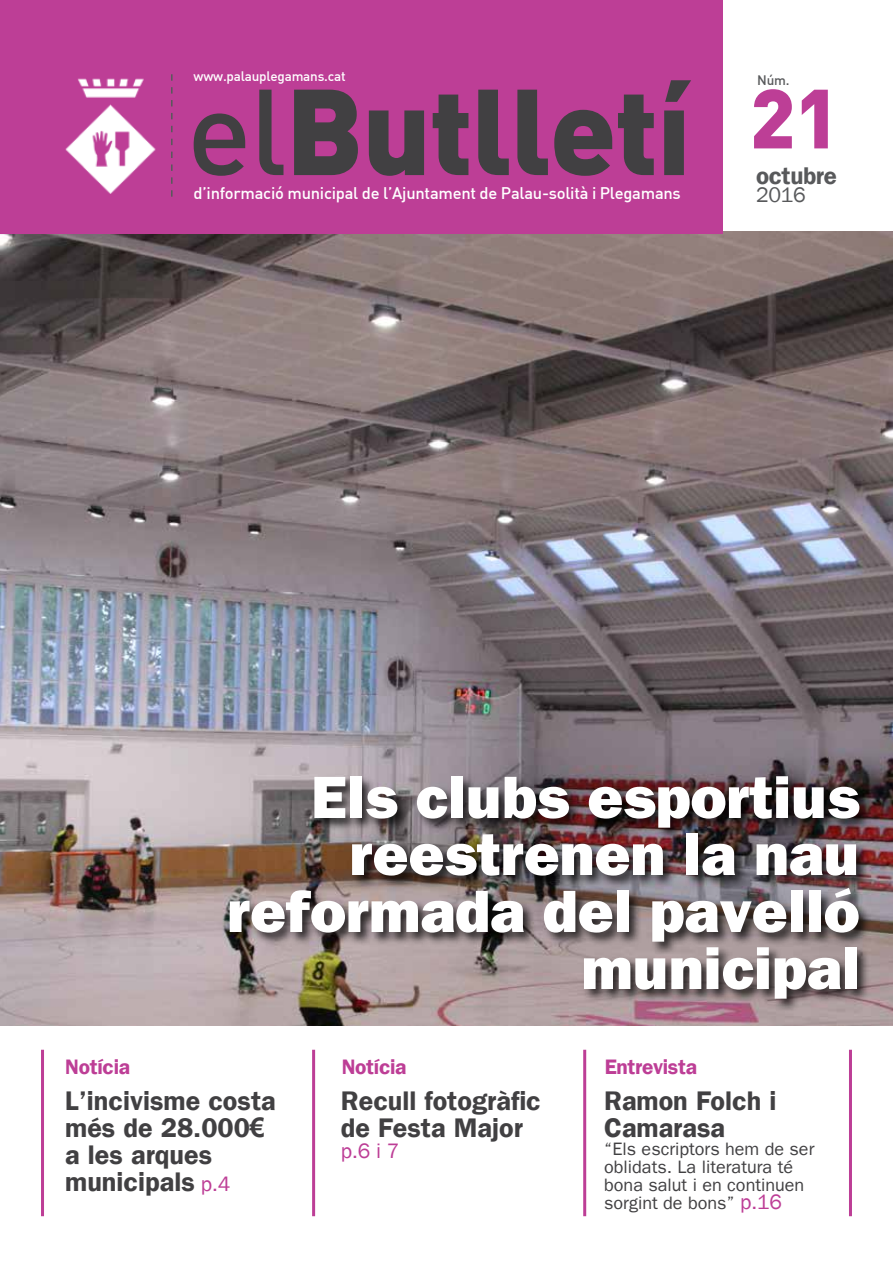
<style>
.page{position:relative;width:893px;height:1263px;background:#fff}
.page>*{position:absolute;margin:0;border:0;box-sizing:border-box;transform-origin:0 0}
.t1{font:900 120px "DIN";letter-spacing:-.015em;color:#414042}
.t2{font:900 82.5px "DIN";color:#bd3e96}
.t3{font:800 60px/57px "Franklin Gothic";color:#fff;text-align:right}
.t4{font:600 27px/27px "Franklin Gothic";color:#414042}
.t5{font:600 24.3px "Franklin Gothic";letter-spacing:-.015em;color:#58595b}
.t6{font:21.15px "Franklin Gothic";color:#58595b}
.t7{font:600 21px "Franklin Gothic";letter-spacing:-.015em;color:#bd3e96}
.t8{font:21px "Franklin Gothic";color:#bd3e96}
.t9{font:18px/18px "Franklin Gothic";color:#414042}
.t10{font:500 16.5px "DIN";letter-spacing:-.015em;color:#fff}
.t11{font:500 13.5px "DIN";letter-spacing:-.015em;color:#fff}
.t12{font:500 13.5px "DIN";color:#58595b}
.s1{font-weight:500}
.s2{font-family:"Arial";font-weight:700}
.s3{font-weight:400;font-size:21px;color:#bd3e96}
.s4{font-size:21px;color:#bd3e96}
</style>
<div class="page">
<img style="left:0;top:232px;width:893px;height:793px">
<div style="left:0;top:0;width:722px;height:233px;background:#bd3e96"></div>
<img style="left:65px;top:78px;width:91px;height:116px">
<svg style="left:171px;top:74px;width:2px;height:123px"></svg>
<hr style="left:41px;top:1050px;width:3px;height:166px;background:#bd3e96">
<hr style="left:312px;top:1050px;width:3px;height:166px;background:#bd3e96">
<hr style="left:583px;top:1050px;width:3px;height:166px;background:#bd3e96">
<hr style="left:849px;top:1050px;width:3px;height:166px;background:#bd3e96">
<div style="left:227px;top:774px;width:646px;height:239px;background:#000;opacity:.75"></div>
<p class="t11" style="left:194px;top:67px;width:154px">www.palauplegamans.cat</p>
<h1 class="t1" style="left:187px;top:51px;width:506px"><span class="s1">el</span>Butlletí</h1>
<p class="t12" style="left:757px;top:71px;width:34px">Núm.</p>
<h2 class="t2" style="left:750px;top:63px;width:92px">21</h2>
<p class="t5" style="left:756px;top:161px;width:82px">octubre</p>
<p class="t10" style="left:194px;top:183px;width:489px">d’informació municipal de l’Ajuntament de Palau-solità i Plegamans</p>
<p class="t6" style="left:756px;top:183px;width:51px">2016</p>
<h3 class="t3" style="left:227px;top:769px;width:634px">Els clubs esportius reestrenen la nau reformada del pavelló municipal</h3>
<p class="t7" style="left:65px;top:1054px;width:66px">Notícia</p>
<p class="t7" style="left:342px;top:1054px;width:66px">Notícia</p>
<p class="t7" style="left:605px;top:1054px;width:94px">Entrevista</p>
<p class="t4" style="left:341px;top:1087px;width:201px">Recull fotogràfic de Festa Major</p>
<p class="t8" style="left:341px;top:1138px;width:60px">p.6 i 7</p>
<p class="t4" style="left:65px;top:1087px;width:212px">L’incivisme costa més de 28.000<span class="s2">€ </span>a les arques municipals <span class="s3">p.4</span></p>
<p class="t4" style="left:604px;top:1087px;width:174px">Ramon Folch i<br>Camarasa</p>
<p class="t9" style="left:604px;top:1139px;width:212px">“Els escriptors hem de ser oblidats. La literatura té bona salut i en continuen sorgint de bons” <span class="s4">p.16</span></p>
</div>
